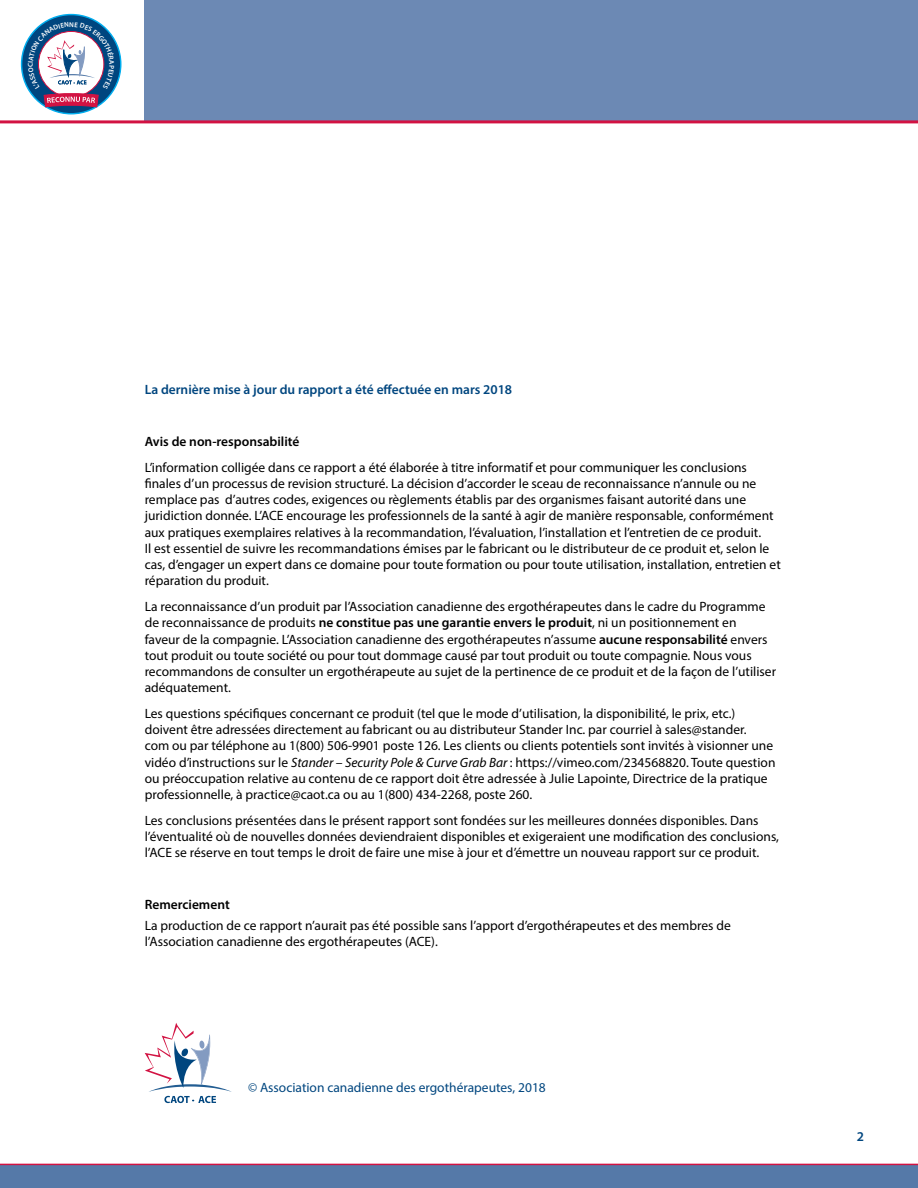
<style>
.page{position:relative;width:918px;height:1188px;background:#fff}
.page>*{position:absolute;margin:0;border:0;box-sizing:border-box;transform-origin:0 0}
.Body_text{font:13.5px/16.2px "Myriad Pro";color:#000}
.Body_text-2{font:600 13.5px "Myriad Pro";color:#00467f}
.t1{font:13.5px "Myriad Pro";color:#00467f}
.Body_text-3{font:600 13.5px "Myriad Pro";color:#000}
.s1{font-weight:600}
.s2{font-style:italic}
</style>
<div class="page">
<div style="left:145px;top:0;width:773px;height:122px;background:#6c89b4"></div>
<div style="left:0;top:1164px;width:918px;height:24px;background:#5579a8"></div>
<hr style="left:0;top:1164px;width:918px;height:1px;background:#d21242">
<hr style="left:0;top:120px;width:918px;height:3px;background:#d21242">
<svg style="left:22px;top:15px;width:99px;height:99px"></svg>
<svg style="left:145px;top:1023px;width:87px;height:80px"></svg>
<svg style="left:28px;top:22px;width:86px;height:99px"></svg>
<p class="Body_text-2" style="left:145px;top:381px;width:369px">La dernière mise à jour du rapport a été effectuée en mars 2018</p>
<p class="Body_text-3" style="left:145px;top:433px;width:156px">Avis de non-responsabilité</p>
<p class="Body_text" style="left:145px;top:459px;width:638px">L’information colligée dans ce rapport a été élaborée à titre informatif et pour communiquer les conclusions finales d’un processus de revision structuré. La décision d’accorder le sceau de reconnaissance n’annule ou ne remplace pas d’autres codes, exigences ou règlements établis par des organismes faisant autorité dans une juridiction donnée. L’ACE encourage les professionnels de la santé à agir de manière responsable, conformément aux pratiques exemplaires relatives à la recommandation, l’évaluation, l’installation et l’entretien de ce produit.<br>Il est essentiel de suivre les recommandations émises par le fabricant ou le distributeur de ce produit et, selon le cas, d’engager un expert dans ce domaine pour toute formation ou pour toute utilisation, installation, entretien et réparation du produit.</p>
<p class="Body_text" style="left:145px;top:598px;width:633px">La reconnaissance d’un produit par l’Association canadienne des ergothérapeutes dans le cadre du Programme de reconnaissance de produits <span class="s1">ne constitue pas une garantie envers le produit</span>, ni un positionnement en<br>faveur de la compagnie. L’Association canadienne des ergothérapeutes n’assume <span class="s1">aucune responsabilité</span> envers tout produit ou toute société ou pour tout dommage causé par tout produit ou toute compagnie. Nous vous recommandons de consulter un ergothérapeute au sujet de la pertinence de ce produit et de la façon de l’utiliser adéquatement.</p>
<p class="Body_text" style="left:145px;top:705px;width:632px">Les questions spécifiques concernant ce produit (tel que le mode d’utilisation, la disponibilité, le prix, etc.) doivent être adressées directement au fabricant ou au distributeur Stander Inc. par courriel à sales@stander.<br>com ou par téléphone au 1(800) 506-9901 poste 126. Les clients ou clients potentiels sont invités à visionner une vidéo d’instructions sur le <span class="s2">Stander – Security Pole &amp; Curve Grab Bar</span> : https://vimeo.com/234568820. Toute question ou préoccupation relative au contenu de ce rapport doit être adressée à Julie Lapointe, Directrice de la pratique professionnelle, à practice@caot.ca ou au 1(800) 434-2268, poste 260.</p>
<p class="Body_text" style="left:145px;top:812px;width:636px">Les conclusions présentées dans le présent rapport sont fondées sur les meilleures données disponibles. Dans l’éventualité où de nouvelles données deviendraient disponibles et exigeraient une modification des conclusions, l’ACE se réserve en tout temps le droit de faire une mise à jour et d’émettre un nouveau rapport sur ce produit.</p>
<p class="Body_text-3" style="left:145px;top:896px;width:87px">Remerciement</p>
<p class="Body_text" style="left:145px;top:917px;width:588px">La production de ce rapport n’aurait pas été possible sans l’apport d’ergothérapeutes et des membres de l’Association canadienne des ergothérapeutes (ACE).</p>
<p class="t1" style="left:248px;top:1079px;width:299px">© Association canadienne des ergothérapeutes, 2018</p>
<p class="Body_text-2" style="left:857px;top:1128px;width:9px">2</p>
</div>
